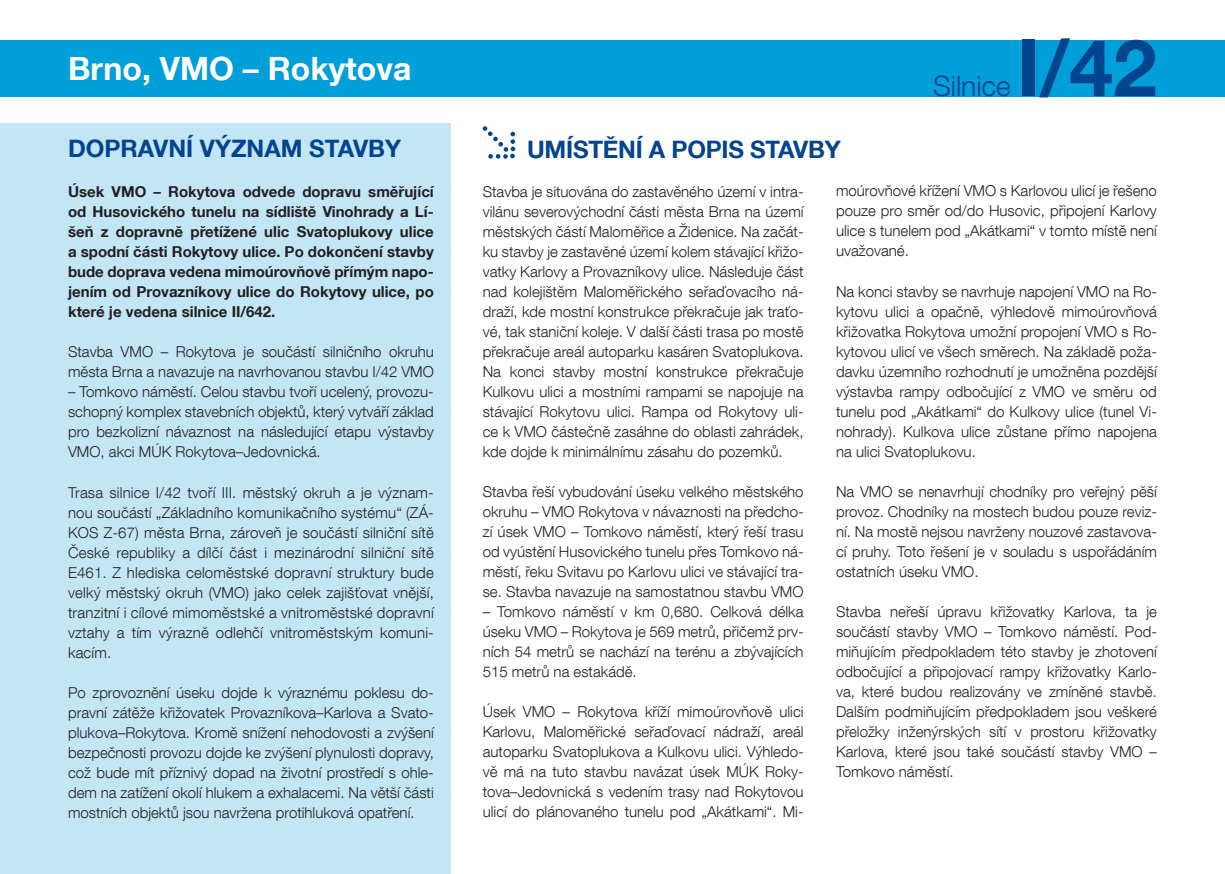
<style>
.page{position:relative;width:1225px;height:874px;background:#fff}
.page>*{position:absolute;margin:0;border:0;box-sizing:border-box;transform-origin:0 0}
.t1{font:700 78.8px "Helvetica Neue LT Com";color:#02448d}
.t2{font:700 32px "Helvetica Neue LT Com";color:#fff}
.t3{font:300 28.2px "Helvetica Neue LT Com";color:#02448d}
.t4{font:700 24px "Helvetica Neue LT Com";letter-spacing:-.01em;color:#02448d}
.t5{font:300 15px/20px "Helvetica Neue LT Com";color:#231f20;text-align:justify}
.t6{font:700 15px/20px "Helvetica Neue LT Com";color:#231f20;text-align:justify}
</style>
<div class="page">
<div style="left:0;top:40px;width:1225px;height:56px;background:#009fda"></div>
<div style="left:0;top:123px;width:451px;height:750px;background:#c3e6f6"></div>
<svg style="left:483px;top:126px;width:32px;height:33px"></svg>
<h2 class="t2" style="left:68px;top:48px;width:345px">Brno, VMO – Rokytova</h2>
<h3 class="t4" style="left:68px;top:133px;width:334px">DOPRAVNÍ VÝZNAM STAVBY</h3>
<p class="t6" style="left:68px;top:181px;width:367px">Úsek VMO – Rokytova odvede dopravu směřující od Husovického tunelu na sídliště Vinohrady a Lí&shy;šeň z dopravně přetížené ulic Svatoplukovy ulice a spodní části Rokytovy ulice. Po dokončení stavby bude doprava vedena mimoúrovňově přímým napo&shy;jením od Provazníkovy ulice do Rokytovy ulice, po které je vedena silnice II/642.</p>
<p class="t5" style="left:68px;top:341px;width:367px">Stavba VMO – Rokytova je součástí silničního okruhu města Brna a navazuje na navrhovanou stavbu I/42 VMO</p>
<p class="t5" style="left:68px;top:381px;width:367px">– Tomkovo náměstí. Celou stavbu tvoří ucelený, provozu&shy;schopný komplex stavebních objektů, který vytváří základ pro bezkolizní návaznost na následující etapu výstavby VMO, akci MÚK Rokytova–Jedovnická.</p>
<p class="t5" style="left:68px;top:481px;width:367px">Trasa silnice I/42 tvoří III. městský okruh a je význam&shy;nou součástí „Základního komunikačního systému“ (ZÁ-KOS Z-67) města Brna, zároveň je součástí silniční sítě České republiky a dílčí část i mezinárodní silniční sítě E461. Z hlediska celoměstské dopravní struktury bude velký městský okruh (VMO) jako celek zajišťovat vnější, tranzitní i cílové mimoměstské a vnitroměstské dopravní vztahy a tím výrazně odlehčí vnitroměstským komuni&shy;kacím.</p>
<p class="t5" style="left:68px;top:681px;width:367px">Po zprovoznění úseku dojde k výraznému poklesu do&shy;pravní zátěže křižovatek Provazníkova–Karlova a Svato&shy;plukova–Rokytova. Kromě snížení nehodovosti a zvýšení bezpečnosti provozu dojde ke zvýšení plynulosti dopravy, což bude mít příznivý dopad na životní prostředí s ohle&shy;dem na zatížení okolí hlukem a exhalacemi. Na větší části mostních objektů jsou navržena protihluková opatření.</p>
<h3 class="t4" style="left:527px;top:134px;width:315px">UMÍSTĚNÍ A POPIS STAVBY</h3>
<h3 class="t3" style="left:933px;top:69px;width:79px">Silnice</h3>
<h1 class="t1" style="left:1016px;top:18px;width:142px">I/42</h1>
<p class="t5" style="left:483px;top:181px;width:322px">Stavba je situována do zastavěného území v intra&shy;vilánu severovýchodní části města Brna na území městských částí Maloměřice a Židenice. Na začát&shy;ku stavby je zastavěné území kolem stávající křižo&shy;vatky Karlovy a Provazníkovy ulice. Následuje část nad kolejištěm Maloměřického seřaďovacího ná&shy;draží, kde mostní konstrukce překračuje jak traťo&shy;vé, tak staniční koleje. V další části trasa po mostě překračuje areál autoparku kasáren Svatoplukova.<br>Na konci stavby mostní konstrukce překračuje Kulkovu ulici a mostními rampami se napojuje na stávající Rokytovu ulici. Rampa od Rokytovy uli&shy;ce k VMO částečně zasáhne do oblasti zahrádek, kde dojde k minimálnímu zásahu do pozemků.</p>
<p class="t5" style="left:483px;top:481px;width:322px">Stavba řeší vybudování úseku velkého městského okruhu – VMO Rokytova v návaznosti na předcho&shy;zí úsek VMO – Tomkovo náměstí, který řeší trasu od vyústění Husovického tunelu přes Tomkovo ná&shy;městí, řeku Svitavu po Karlovu ulici ve stávající tra&shy;se. Stavba navazuje na samostatnou stavbu VMO</p>
<p class="t5" style="left:483px;top:601px;width:322px">– Tomkovo náměstí v km 0,680. Celková délka úseku VMO – Rokytova je 569 metrů, přičemž prv&shy;ních 54 metrů se nachází na terénu a zbývajících 515 metrů na estakádě.</p>
<p class="t5" style="left:483px;top:701px;width:322px">Úsek VMO – Rokytova kříží mimoúrovňově ulici Karlovu, Maloměřické seřaďovací nádraží, areál autoparku Svatoplukova a Kulkovu ulici. Výhledo&shy;vě má na tuto stavbu navázat úsek MÚK Roky&shy;tova–Jedovnická s vedením trasy nad Rokytovou ulicí do plánovaného tunelu pod „Akátkami“. Mi-</p>
<p class="t5" style="left:836px;top:181px;width:322px">moúrovňové křížení VMO s Karlovou ulicí je řešeno pouze pro směr od/do Husovic, připojení Karlovy ulice s tunelem pod „Akátkami“ v tomto místě není uvažované.</p>
<p class="t5" style="left:836px;top:281px;width:322px">Na konci stavby se navrhuje napojení VMO na Ro&shy;kytovu ulici a opačně, výhledově mimoúrovňová křižovatka Rokytova umožní propojení VMO s Ro&shy;kytovou ulicí ve všech směrech. Na základě poža&shy;davku územního rozhodnutí je umožněna pozdější výstavba rampy odbočující z VMO ve směru od tunelu pod „Akátkami“ do Kulkovy ulice (tunel Vi&shy;nohrady). Kulkova ulice zůstane přímo napojena na ulici Svatoplukovu.</p>
<p class="t5" style="left:836px;top:481px;width:322px">Na VMO se nenavrhují chodníky pro veřejný pěší provoz. Chodníky na mostech budou pouze reviz&shy;ní. Na mostě nejsou navrženy nouzové zastavova&shy;cí pruhy. Toto řešení je v souladu s uspořádáním ostatních úseku VMO.</p>
<p class="t5" style="left:836px;top:601px;width:322px">Stavba neřeší úpravu křižovatky Karlova, ta je součástí stavby VMO – Tomkovo náměstí. Pod&shy;miňujícím předpokladem této stavby je zhotovení odbočující a připojovací rampy křižovatky Karlo&shy;va, které budou realizovány ve zmíněné stavbě.<br>Dalším podmiňujícím předpokladem jsou veškeré přeložky inženýrských sítí v prostoru křižovatky Karlova, které jsou také součástí stavby VMO – Tomkovo náměstí.</p>
</div>
